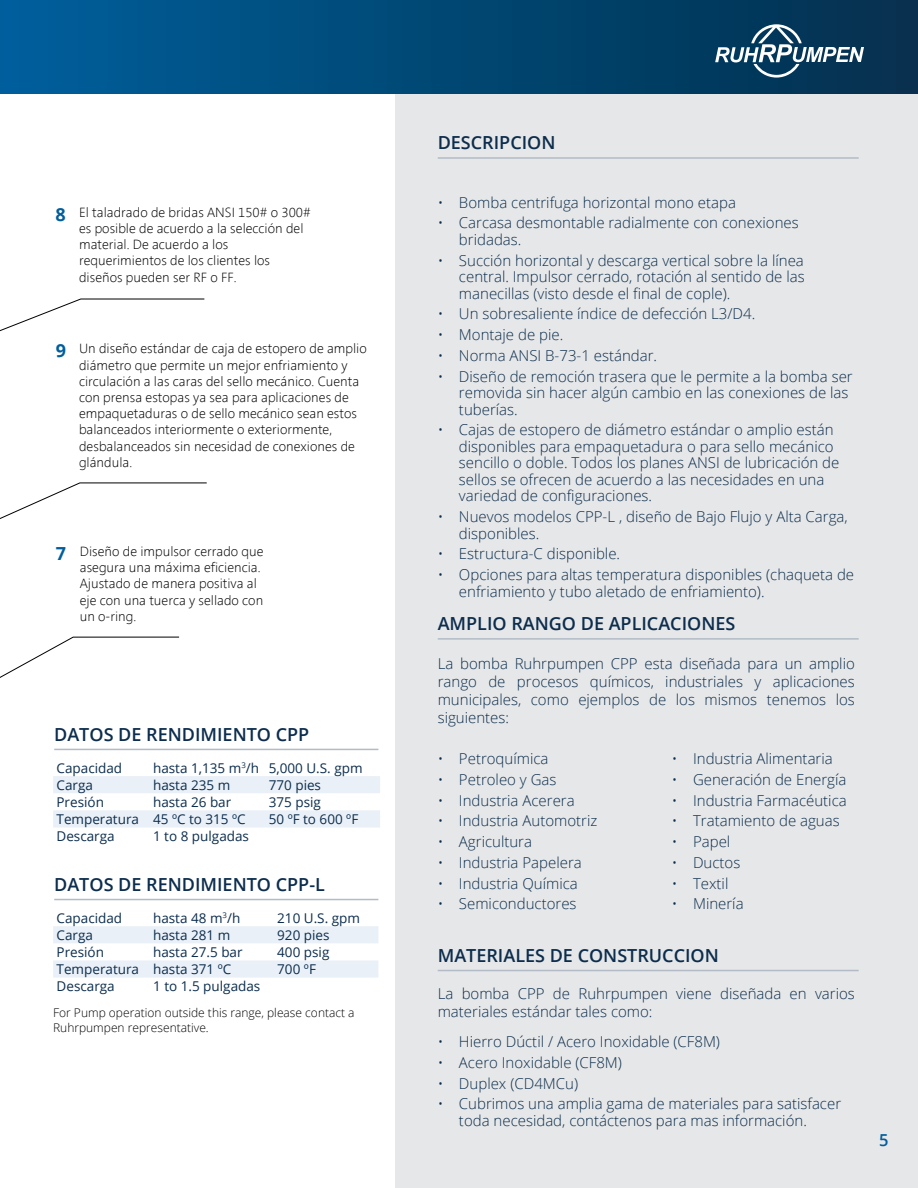
<style>
.page{position:relative;width:918px;height:1188px;background:#fff}
.page>*{position:absolute;margin:0;border:0;box-sizing:border-box;transform-origin:0 0}
.t1{font:600 18px "Open Sans";color:#0c2d4d}
.t2{font:600 16.5px "Open Sans";color:#005e9d}
.t3{font:300 15px/16.5px "Open Sans";color:#0c2d4d}
.t4{font:300 13.5px/16.2px "Segan";color:#000}
.t5{font:13.5px "Open Sans";color:#0c2d4d}
.t6{font:300 12px/14.4px "Open Sans";color:#000}
.s1{font-family:"Open Sans";font-weight:700;font-size:18px;color:#005e9d}
</style>
<div class="page">
<div style="left:395px;top:93px;width:523px;height:1095px;background:#e6e7e8"></div>
<svg style="left:0;top:298px;width:205px;height:34px"></svg>
<svg style="left:0;top:482px;width:207px;height:196px"></svg>
<hr style="left:438px;top:638px;width:421px;height:2px;background:#b2bbc6">
<hr style="left:438px;top:157px;width:421px;height:2px;background:#b2bbc6">
<hr style="left:438px;top:970px;width:421px;height:1px;background:#b2bbc6">
<svg style="left:53px;top:776px;width:327px;height:52px"></svg>
<hr style="left:54px;top:749px;width:324px;height:1px;background:#b2bbc6">
<svg style="left:53px;top:926px;width:325px;height:52px"></svg>
<hr style="left:54px;top:899px;width:324px;height:1px;background:#b2bbc6">
<div style="left:0;top:0;width:918px;height:94px;background:linear-gradient(to right,#005f9b,#04304d)"></div>
<svg style="left:715px;top:24px;width:149px;height:54px;background:#345e79"></svg>
<p class="t4" style="left:79px;top:205px;width:233px;text-indent:-24px"><span class="s1">8</span> El taladrado de bridas ANSI 150# o 300# es posible de acuerdo a la selección del material. De acuerdo a los requerimientos de los clientes los diseños pueden ser RF o FF.</p>
<p class="t4" style="left:79px;top:342px;width:289px;text-indent:-23px"><span class="s1">9</span> Un diseño estándar de caja de estopero de amplio diámetro que permite un mejor enfriamiento y circulación a las caras del sello mecánico. Cuenta con prensa estopas ya sea para aplicaciones de empaquetaduras o de sello mecánico sean estos balanceados interiormente o exteriormente, desbalanceados sin necesidad de conexiones de glándula.</p>
<p class="t4" style="left:80px;top:544px;width:185px;text-indent:-24px"><span class="s1">7</span> Diseño de impulsor cerrado que asegura una máxima eficiencia.<br>Ajustado de manera positiva al eje con una tuerca y sellado con un o-ring.</p>
<p class="t1" style="left:54px;top:722px;width:257px">DATOS DE RENDIMIENTO CPP</p>
<p class="t5" style="left:57px;top:759px;width:67px">Capacidad</p>
<p class="t5" style="left:153px;top:759px;width:211px">hasta 1,135 m<sup>3</sup>/h 5,000 U.S. gpm</p>
<p class="t5" style="left:57px;top:776px;width:38px">Carga</p>
<p class="t5" style="left:153px;top:776px;width:79px">hasta 235 m</p>
<p class="t5" style="left:269px;top:776px;width:54px">770 pies</p>
<p class="t5" style="left:57px;top:793px;width:49px">Presión</p>
<p class="t5" style="left:153px;top:793px;width:80px">hasta 26 bar</p>
<p class="t5" style="left:269px;top:793px;width:54px">375 psig</p>
<p class="t5" style="left:57px;top:810px;width:191px">Temperatura 45 ºC to 315 ºC</p>
<p class="t5" style="left:269px;top:810px;width:91px">50 ºF to 600 ºF</p>
<p class="t5" style="left:57px;top:827px;width:60px">Descarga</p>
<p class="t5" style="left:153px;top:827px;width:97px">1 to 8 pulgadas</p>
<p class="t1" style="left:54px;top:872px;width:272px">DATOS DE RENDIMIENTO CPP-L</p>
<p class="t5" style="left:57px;top:909px;width:67px">Capacidad</p>
<p class="t5" style="left:153px;top:909px;width:89px">hasta 48 m<sup>3</sup>/h</p>
<p class="t5" style="left:277px;top:909px;width:84px">210 U.S. gpm</p>
<p class="t5" style="left:57px;top:926px;width:38px">Carga</p>
<p class="t5" style="left:153px;top:926px;width:79px">hasta 281 m</p>
<p class="t5" style="left:277px;top:926px;width:54px">920 pies</p>
<p class="t5" style="left:57px;top:943px;width:49px">Presión</p>
<p class="t5" style="left:153px;top:943px;width:91px">hasta 27.5 bar</p>
<p class="t5" style="left:277px;top:943px;width:54px">400 psig</p>
<p class="t5" style="left:57px;top:960px;width:176px">Temperatura hasta 371 ºC</p>
<p class="t5" style="left:277px;top:960px;width:40px">700 ºF</p>
<p class="t5" style="left:57px;top:977px;width:60px">Descarga</p>
<p class="t5" style="left:153px;top:977px;width:109px">1 to 1.5 pulgadas</p>
<p class="t6" style="left:53px;top:1005px;width:303px">For Pump operation outside this range, please contact a<br>Ruhrpumpen representative.</p>
<p class="t1" style="left:438px;top:131px;width:119px">DESCRIPCION</p>
<p class="t3" style="left:438px;top:194px;width:300px">• Bomba centrifuga horizontal mono etapa</p>
<p class="t3" style="left:459px;top:214px;width:341px;text-indent:-21px">• Carcasa desmontable radialmente con conexiones bridadas.</p>
<p class="t3" style="left:459px;top:252px;width:347px;text-align:justify;text-indent:-21px">• Succión horizontal y descarga vertical sobre la línea central. Impulsor cerrado, rotación al sentido de las manecillas (visto desde el final de cople).</p>
<p class="t3" style="left:438px;top:305px;width:319px">• Un sobresaliente índice de defección L3/D4.</p>
<p class="t3" style="left:438px;top:326px;width:127px">• Montaje de pie.</p>
<p class="t3" style="left:438px;top:347px;width:221px">• Norma ANSI B-73-1 estándar.</p>
<p class="t3" style="left:459px;top:368px;width:395px;text-indent:-21px">• Diseño de remoción trasera que le permite a la bomba ser removida sin hacer algún cambio en las conexiones de las tuberías.</p>
<p class="t3" style="left:459px;top:421px;width:382px;text-indent:-21px">• Cajas de estopero de diámetro estándar o amplio están disponibles para empaquetadura o para sello mecánico sencillo o doble. Todos los planes ANSI de lubricación de sellos se ofrecen de acuerdo a las necesidades en una variedad de configuraciones.</p>
<p class="t3" style="left:459px;top:508px;width:390px;text-indent:-21px">• Nuevos modelos CPP-L , diseño de Bajo Flujo y Alta Carga, disponibles.</p>
<p class="t3" style="left:438px;top:545px;width:184px">• Estructura-C disponible.</p>
<p class="t3" style="left:459px;top:566px;width:397px;text-indent:-21px">• Opciones para altas temperatura disponibles (chaqueta de enfriamiento y tubo aletado de enfriamiento).</p>
<p class="t1" style="left:438px;top:611px;width:299px">AMPLIO RANGO DE APLICACIONES</p>
<p class="t3" style="left:438px;top:654px;width:419px;line-height:18px;text-align:justify">La bomba Ruhrpumpen CPP esta diseñada para un amplio rango de procesos químicos, industriales y aplicaciones municipales, como ejemplos de los mismos tenemos los siguientes:</p>
<p class="t3" style="left:438px;top:750px;width:112px">• Petroquímica</p>
<p class="t3" style="left:438px;top:771px;width:120px">• Petroleo y Gas</p>
<p class="t3" style="left:438px;top:792px;width:138px">• Industria Acerera</p>
<p class="t3" style="left:438px;top:812px;width:161px">• Industria Automotriz</p>
<p class="t3" style="left:438px;top:833px;width:96px">• Agricultura</p>
<p class="t3" style="left:438px;top:854px;width:146px">• Industria Papelera</p>
<p class="t3" style="left:438px;top:875px;width:142px">• Industria Química</p>
<p class="t3" style="left:438px;top:895px;width:140px">• Semiconductores</p>
<p class="t3" style="left:672px;top:750px;width:163px">• Industria Alimentaria</p>
<p class="t3" style="left:672px;top:771px;width:176px">• Generación de Energía</p>
<p class="t3" style="left:672px;top:792px;width:176px">• Industria Farmacéutica</p>
<p class="t3" style="left:672px;top:812px;width:169px">• Tratamiento de aguas</p>
<p class="t3" style="left:672px;top:833px;width:60px">• Papel</p>
<p class="t3" style="left:672px;top:854px;width:70px">• Ductos</p>
<p class="t3" style="left:672px;top:875px;width:58px">• Textil</p>
<p class="t3" style="left:672px;top:895px;width:73px">• Minería</p>
<p class="t1" style="left:438px;top:943px;width:283px">MATERIALES DE CONSTRUCCION</p>
<p class="t3" style="left:438px;top:984px;width:419px;line-height:18px">La bomba CPP de Ruhrpumpen viene diseñada en varios materiales estándar tales como:</p>
<p class="t3" style="left:438px;top:1033px;width:284px">• Hierro Dúctil / Acero Inoxidable (CF8M)</p>
<p class="t3" style="left:438px;top:1054px;width:186px">• Acero Inoxidable (CF8M)</p>
<p class="t3" style="left:438px;top:1075px;width:142px">• Duplex (CD4MCu)</p>
<p class="t3" style="left:459px;top:1095px;width:384px;text-indent:-21px">• Cubrimos una amplia gama de materiales para satisfacer toda necesidad, contáctenos para mas información.</p>
<p class="t2" style="left:879px;top:1129px;width:11px">5</p>
</div>
